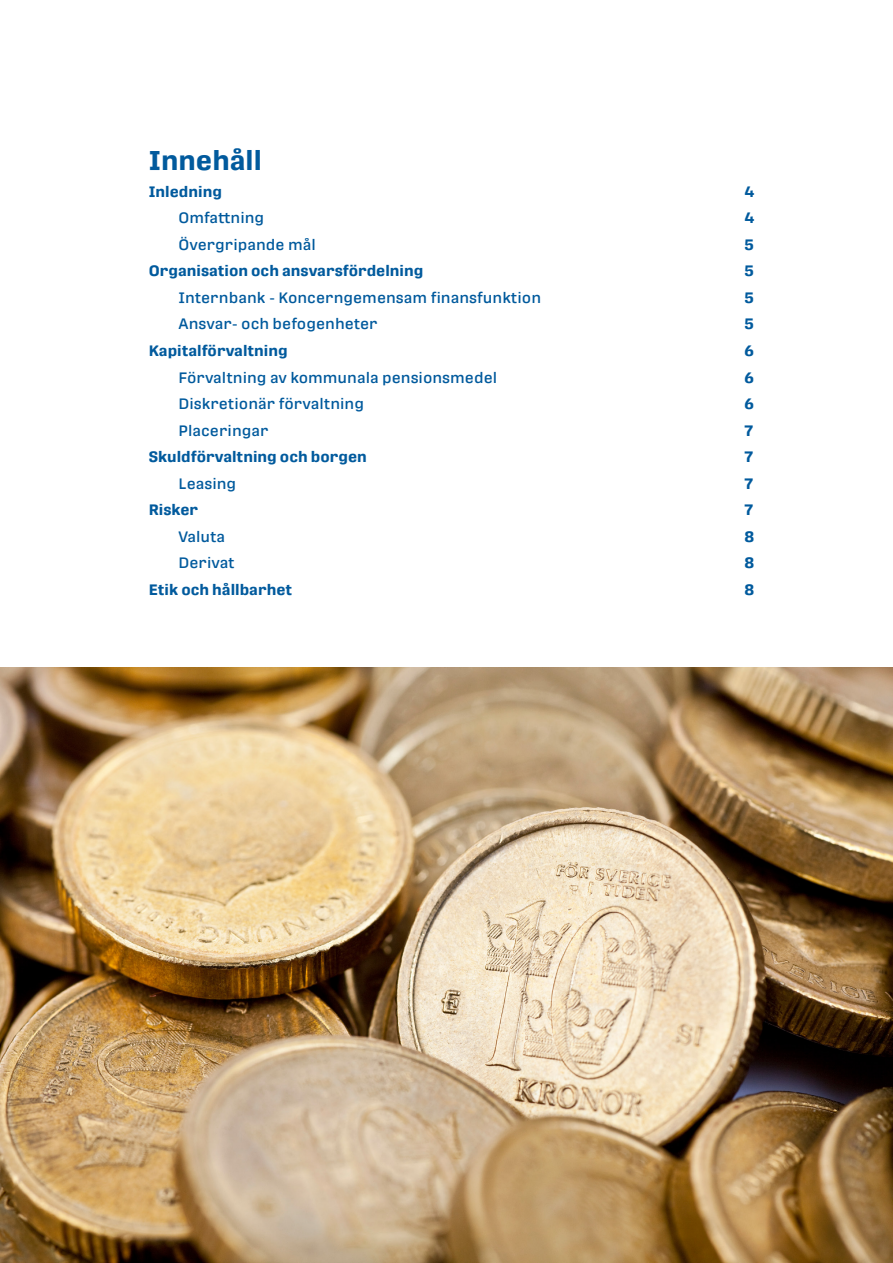
<style>
.page{position:relative;width:893px;height:1263px;background:#fff}
.page>*{position:absolute;margin:0;border:0;box-sizing:border-box;transform-origin:0 0}
.rubb{font:700 27px "Protipo Wide";color:#015a9d}
.t1{font:500 15px "Protipo Wide";color:#015a9d}
.t2{font:700 15px "Protipo Wide";color:#015a9d}
</style>
<div class="page">
<img style="left:0;top:668px;width:893px;height:595px">
<p class="rubb" style="left:149px;top:145px;width:114px">Innehåll</p>
<p class="t2" style="left:149px;top:183px;width:75px">Inledning</p>
<p class="t2" style="left:744px;top:183px;width:12px">4</p>
<p class="t1" style="left:179px;top:209px;width:87px">Omfattning</p>
<p class="t2" style="left:744px;top:209px;width:12px">4</p>
<p class="t1" style="left:179px;top:236px;width:139px">Övergripande mål</p>
<p class="t2" style="left:744px;top:236px;width:11px">5</p>
<p class="t2" style="left:149px;top:262px;width:276px">Organisation och ansvarsfördelning</p>
<p class="t2" style="left:744px;top:262px;width:11px">5</p>
<p class="t1" style="left:179px;top:289px;width:364px">Internbank - Koncerngemensam finansfunktion</p>
<p class="t2" style="left:744px;top:289px;width:11px">5</p>
<p class="t1" style="left:179px;top:315px;width:201px">Ansvar- och befogenheter</p>
<p class="t2" style="left:744px;top:315px;width:11px">5</p>
<p class="t2" style="left:149px;top:342px;width:140px">Kapitalförvaltning</p>
<p class="t2" style="left:744px;top:342px;width:11px">6</p>
<p class="t1" style="left:179px;top:368px;width:320px">Förvaltning av kommunala pensionsmedel</p>
<p class="t2" style="left:744px;top:368px;width:11px">6</p>
<p class="t1" style="left:179px;top:395px;width:187px">Diskretionär förvaltning</p>
<p class="t2" style="left:744px;top:395px;width:11px">6</p>
<p class="t1" style="left:179px;top:421px;width:92px">Placeringar</p>
<p class="t2" style="left:744px;top:421px;width:10px">7</p>
<p class="t2" style="left:149px;top:448px;width:220px">Skuldförvaltning och borgen</p>
<p class="t2" style="left:744px;top:448px;width:10px">7</p>
<p class="t1" style="left:179px;top:474px;width:59px">Leasing</p>
<p class="t2" style="left:744px;top:474px;width:10px">7</p>
<p class="t2" style="left:149px;top:501px;width:51px">Risker</p>
<p class="t2" style="left:744px;top:501px;width:10px">7</p>
<p class="t1" style="left:179px;top:527px;width:48px">Valuta</p>
<p class="t2" style="left:744px;top:527px;width:11px">8</p>
<p class="t1" style="left:179px;top:554px;width:58px">Derivat</p>
<p class="t2" style="left:744px;top:554px;width:11px">8</p>
<p class="t2" style="left:149px;top:580px;width:145px">Etik och hållbarhet</p>
<p class="t2" style="left:744px;top:580px;width:11px">8</p>
</div>
